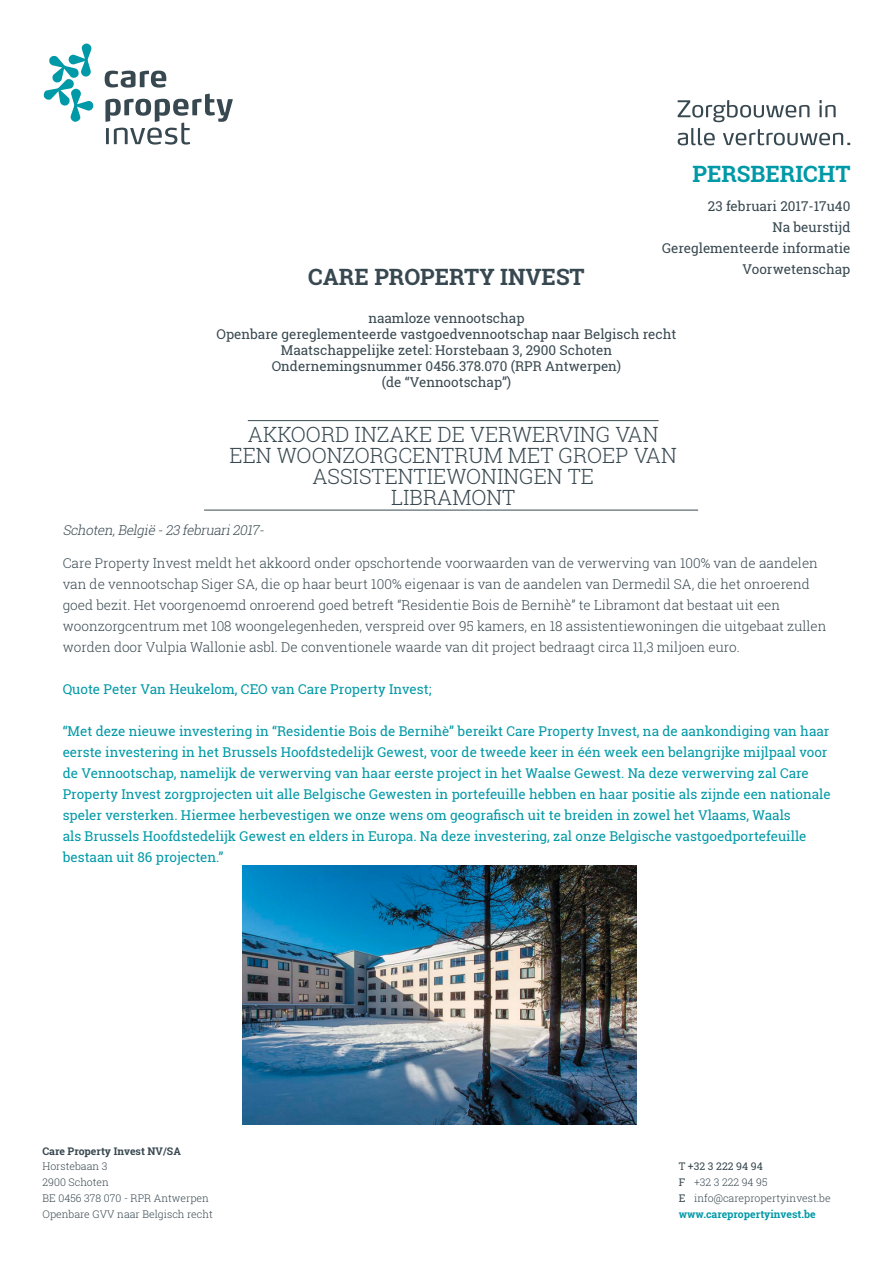
<style>
.page{position:relative;width:893px;height:1263px;background:#fff}
.page>*{position:absolute;margin:0;border:0;box-sizing:border-box;transform-origin:0 0}
.t1{font:700 22.5px "Roboto Slab";color:#384850}
.t2{font:700 22.5px "Roboto Slab";color:#0099a7}
.t3{font:300 21px/21px "Roboto Slab";color:#384850;text-align:center}
.body-light_9pt{font:13.5px/21px "Roboto Slab";color:#0099a7}
.body-light_9pt-2{font:300 13.5px/21px "Roboto Slab";color:#384850}
.t4{font:13.5px/16.2px "Roboto Slab";color:#384850;text-align:center}
.opmerking-cursief-li{font:italic 300 13.5px "Roboto Slab";color:#384850}
.t5{font:300 10.5px/15.8px "Roboto Slab";color:#384850}
.t6{font:700 10.5px "Roboto Slab";color:#384850}
.s1{font-weight:400}
.s2{font-weight:700;color:#0099a7}
</style>
<div class="page">
<svg style="left:43px;top:44px;width:51px;height:78px"></svg>
<svg style="left:105px;top:94px;width:128px;height:51px"></svg>
<svg style="left:105px;top:71px;width:61px;height:17px"></svg>
<svg style="left:678px;top:100px;width:131px;height:22px"></svg>
<svg style="left:819px;top:100px;width:17px;height:17px"></svg>
<svg style="left:678px;top:128px;width:37px;height:17px"></svg>
<svg style="left:723px;top:129px;width:127px;height:16px"></svg>
<hr style="left:248px;top:420px;width:411px;height:1px;background:#384850">
<hr style="left:204px;top:510px;width:494px;height:1px;background:#384850">
<img style="left:242px;top:865px;width:394px;height:259px">
<h1 class="t2" style="left:693px;top:159px;width:159px">PERSBERICHT</h1>
<p class="t4" style="left:662px;top:196px;width:190px;line-height:21px;text-align:right">23 februari 2017-17u40<br>Na beurstijd<br>Gereglementeerde informatie<br>Voorwetenschap</p>
<h1 class="t1" style="left:308px;top:262px;width:278px">CARE PROPERTY INVEST</h1>
<p class="t4" style="left:216px;top:309px;width:461px">naamloze vennootschap<br>Openbare gereglementeerde vastgoedvennootschap naar Belgisch recht Maatschappelijke zetel: Horstebaan 3, 2900 Schoten Ondernemingsnummer 0456.378.070 (RPR Antwerpen)<br>(de “Vennootschap”)</p>
<h2 class="t3" style="left:230px;top:424px;width:449px">AKKOORD INZAKE DE VERWERVING VAN<br>EEN WOONZORGCENTRUM MET GROEP VAN<br>ASSISTENTIEWONINGEN TE<br>LIBRAMONT</h2>
<p class="opmerking-cursief-li" style="left:63px;top:521px;width:206px">Schoten,België -23 februari2017-</p>
<p class="body-light_9pt-2" style="left:63px;top:553px;width:765px">Care Property Invest meldt het akkoord onder opschortende voorwaarden van de verwerving van 100% van de aandelen van de vennootschap Siger SA, die op haar beurt 100% eigenaar is van de aandelen van Dermedil SA, die het onroerend goed bezit. Het voorgenoemd onroerend goed betreft “Residentie Bois de Bernihè” te Libramont dat bestaat uit een woonzorgcentrum met 108 woongelegenheden, verspreid over 95 kamers, en 18 assistentiewoningen die uitgebaat zullen worden door Vulpia Wallonie asbl. De conventionele waarde van dit project bedraagt circa 11,3 miljoen euro.</p>
<p class="body-light_9pt" style="left:63px;top:679px;width:370px">Quote Peter Van Heukelom, CEO van Care Property Invest;</p>
<p class="body-light_9pt" style="left:63px;top:721px;width:769px">“Met deze nieuwe investering in “Residentie Bois de Bernihè” bereikt Care Property Invest, na de aankondiging van haar eerste investering in het Brussels Hoofdstedelijk Gewest, voor de tweede keer in één week een belangrijke mijlpaal voor de Vennootschap, namelijk de verwerving van haar eerste project in het Waalse Gewest. Na deze verwerving zal Care Property Invest zorgprojecten uit alle Belgische Gewesten in portefeuille hebben en haar positie als zijnde een nationale speler versterken. Hiermee herbevestigen we onze wens om geografisch uit te breiden in zowel het Vlaams, Waals<br>als Brussels Hoofdstedelijk Gewest en elders in Europa. Na deze investering, zal onze Belgische vastgoedportefeuille bestaan uit 86 projecten.”</p>
<p class="t6" style="left:43px;top:1144px;width:140px">Care Property Invest NV/SA</p>
<p class="t5" style="left:43px;top:1158px;width:172px">Horstebaan 3<br>2900 Schoten<br>BE 0456 378 070 - RPR Antwerpen<br>Openbare GVV naar Belgisch recht</p>
<p class="t5" style="left:679px;top:1158px;width:153px"><span class="s1">T +32 3 222 94 94<br>F</span> +32 3 222 94 95<br><span class="s1">E</span> info@carepropertyinvest.be <span class="s2">www.carepropertyinvest.be</span></p>
</div>
